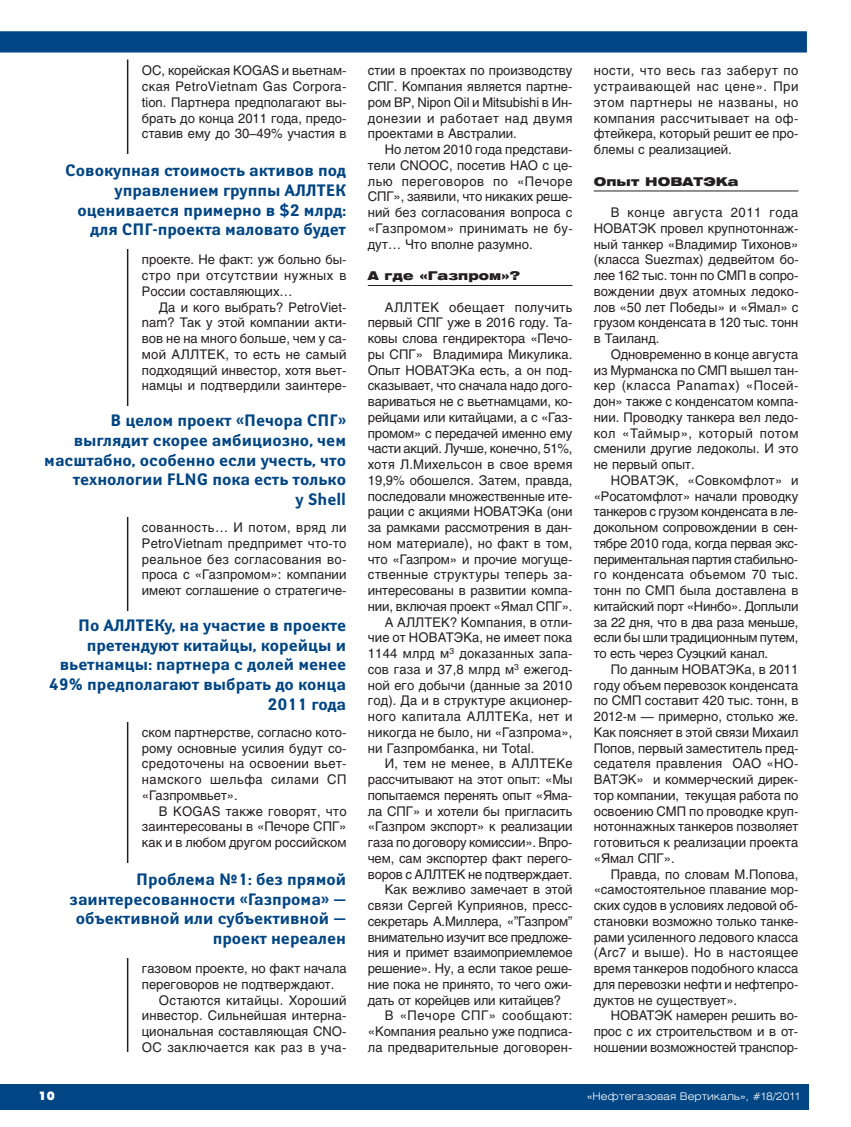
<style>
.page{position:relative;width:851px;height:1127px;background:#fff}
.page>*{position:absolute;margin:0;border:0;box-sizing:border-box;transform-origin:0 0}
.t1{font:700 16.5px/19.8px "Yanus C";color:#004584;text-align:right}
.t2{font:13.2px/15.8px "Helios";color:#231f20;text-align:justify}
.t3{font:13.2px "Helios";letter-spacing:.03em;color:#231f20}
.t4{font:13.2px "Helios";letter-spacing:.025em;color:#231f20}
.t5{font:13.2px "Helios";letter-spacing:-.02em;color:#231f20}
.t6{font:13.2px "Helios";letter-spacing:-.025em;color:#231f20}
.t7{font:13.2px "Helios";letter-spacing:.02em;color:#231f20}
.t8{font:13.2px "Helios";letter-spacing:.04em;color:#231f20}
.t9{font:900 12px "Helios Ext";letter-spacing:.005em;color:#231f20}
.t10{font:12px "Futura Futuris XC";color:#fff}
.t11{font:300 10.5px "Helios Ext";color:#fff}
</style>
<div class="page">
<div style="left:0;top:1084px;width:808px;height:26px;background:#004584"></div>
<hr style="left:368px;top:285px;width:204px;height:1px;background:#231f20">
<hr style="left:593px;top:191px;width:205px;height:1px;background:#231f20">
<svg style="left:0;top:31px;width:807px;height:22px;background:#084b88"></svg>
<hr style="left:127px;top:60px;width:1px;height:992px;background:#231f20">
<div style="left:34px;top:406px;width:312px;height:110px;background:#fff"></div>
<div style="left:34px;top:611px;width:312px;height:110px;background:#fff"></div>
<p class="t2" style="left:142px;top:64px;width:206px">OC, корейская KOGAS и вьетнам&shy;ская PetroVietnam Gas Corpora&shy;tion. Партнера предполагают вы&shy;брать до конца 2011 года, предо&shy;ставив ему до 30–49% участия в</p>
<p class="t1" style="left:65px;top:162px;width:282px">Совокупная стоимость активов под управлением группы АЛЛТЕК оценивается примерно в $2 млрд: для СПГ-проекта маловато будет</p>
<p class="t2" style="left:142px;top:253px;width:206px">проекте. Не факт: уж больно бы&shy;стро при отсутствии нужных в России составляющих…</p>
<p class="t2" style="left:142px;top:300px;width:206px;text-indent:17px">Да и кого выбрать? PetroViet&shy;nam? Так у этой компании акти&shy;вов не на много больше, чем у са&shy;мой АЛЛТЕК, то есть не самый подходящий инвестор, хотя вьет&shy;намцы и подтвердили заинтере-</p>
<p class="t1" style="left:44px;top:412px;width:303px">В целом проект «Печора СПГ» выглядит скорее амбициозно, чем масштабно, особенно если учесть, что технологии FLNG пока есть только<br>у Shell</p>
<p class="t2" style="left:142px;top:521px;width:206px">сованность… И потом, вряд ли PetroVietnam предпримет что-то реальное без согласования во&shy;проса с «Газпромом»: компании имеют соглашение о стратегиче-</p>
<p class="t1" style="left:49px;top:616px;width:299px">По АЛЛТЕКу, на участие в проекте претендуют китайцы, корейцы и вьетнамцы: партнера с долей менее<br>49% предполагают выбрать до конца<br>2011 года</p>
<p class="t2" style="left:142px;top:726px;width:206px">ском партнерстве, согласно кото&shy;рому основные усилия будут со&shy;средоточены на освоении вьет&shy;намского шельфа силами СП «Газпромвьет».</p>
<p class="t2" style="left:142px;top:804px;width:206px;text-indent:17px">В KOGAS также говорят, что заинтересованы в «Печоре СПГ» как и в любом другом российском</p>
<p class="t1" style="left:70px;top:870px;width:278px">Проблема №1: без прямой заинтересованности «Газпрома» — объективной или субъективной — проект нереален</p>
<p class="t10" style="left:38px;top:1091px;width:18px">10</p>
<p class="t2" style="left:142px;top:962px;width:206px">газовом проекте, но факт начала</p>
<p class="t2" style="left:142px;top:978px;width:194px">переговоров не подтверждают.</p>
<p class="t4" style="left:159px;top:995px;width:189px">Остаются китайцы. Хороший</p>
<p class="t2" style="left:142px;top:1009px;width:206px">инвестор. Сильнейшая интерна-</p>
<p class="t2" style="left:142px;top:1025px;width:206px">циональная составляющая CNO-</p>
<p class="t4" style="left:142px;top:1042px;width:206px">OC заключается как раз в уча-</p>
<p class="t2" style="left:368px;top:64px;width:206px">стии в проектах по производству СПГ. Компания является партне&shy;ром ВР, Nipon Oil и Mitsubishi в Ин&shy;донезии и работает над двумя проектами в Австралии.</p>
<p class="t2" style="left:368px;top:143px;width:206px;text-indent:17px">Но летом 2010 года представи&shy;тели CNOOC, посетив НАО с це&shy;лью переговоров по «Печоре СПГ», заявили, что никаких реше&shy;ний без согласования вопроса с «Газпромом» принимать не бу&shy;дут… Что вполне разумно.</p>
<p class="t9" style="left:368px;top:271px;width:154px">А где «Газпром»?</p>
<p class="t3" style="left:385px;top:302px;width:189px">АЛЛТЕК обещает получить</p>
<p class="t2" style="left:368px;top:316px;width:206px">первый СПГ уже в 2016 году. Та-</p>
<p class="t2" style="left:368px;top:332px;width:206px">ковы слова гендиректора «Печо-</p>
<p class="t2" style="left:368px;top:348px;width:206px">ры СПГ» Владимира Микулика.</p>
<p class="t2" style="left:368px;top:363px;width:206px">Опыт НОВАТЭКа есть, а он под-</p>
<p class="t2" style="left:368px;top:379px;width:206px">сказывает, что сначала надо дого-</p>
<p class="t2" style="left:368px;top:395px;width:206px">вариваться не с вьетнамцами, ко-</p>
<p class="t2" style="left:368px;top:411px;width:206px">рейцами или китайцами, а с «Газ-</p>
<p class="t2" style="left:368px;top:426px;width:206px">промом» с передачей именно ему</p>
<p class="t5" style="left:368px;top:444px;width:206px">части акций. Лучше, конечно, 51%,</p>
<p class="t7" style="left:368px;top:459px;width:206px">хотя Л.Михельсон в свое время</p>
<p class="t2" style="left:368px;top:474px;width:206px">19,9% обошелся. Затем, правда,</p>
<p class="t2" style="left:368px;top:489px;width:206px">последовали множественные ите-</p>
<p class="t2" style="left:368px;top:505px;width:206px">рации с акциями НОВАТЭКа (они</p>
<p class="t2" style="left:368px;top:521px;width:206px">за рамками рассмотрения в дан-</p>
<p class="t2" style="left:368px;top:537px;width:206px">ном материале), но факт в том,</p>
<p class="t2" style="left:368px;top:552px;width:206px">что «Газпром» и прочие могуще-</p>
<p class="t3" style="left:368px;top:570px;width:206px">ственные структуры теперь за-</p>
<p class="t2" style="left:368px;top:584px;width:206px">интересованы в развитии компа-</p>
<p class="t2" style="left:368px;top:600px;width:206px">нии, включая проект «Ямал СПГ».</p>
<p class="t2" style="left:385px;top:615px;width:189px">А АЛЛТЕК? Компания, в отли-</p>
<p class="t2" style="left:368px;top:631px;width:206px">чие от НОВАТЭКа, не имеет пока</p>
<p class="t2" style="left:368px;top:647px;width:206px">1144 млрд м<sup>3</sup> доказанных запа-</p>
<p class="t2" style="left:368px;top:663px;width:206px">сов газа и 37,8 млрд м<sup>3</sup> ежегод-</p>
<p class="t2" style="left:368px;top:678px;width:206px">ной его добычи (данные за 2010</p>
<p class="t2" style="left:368px;top:694px;width:206px">год). Да и в структуре акционер-</p>
<p class="t3" style="left:368px;top:711px;width:206px">ного капитала АЛЛТЕКа, нет и</p>
<p class="t2" style="left:368px;top:726px;width:206px">никогда не было, ни «Газпрома»,</p>
<p class="t2" style="left:368px;top:741px;width:168px">ни Газпромбанка, ни Total.</p>
<p class="t4" style="left:385px;top:759px;width:189px">И, тем не менее, в АЛЛТЕКе</p>
<p class="t2" style="left:368px;top:773px;width:206px">рассчитывают на этот опыт: «Мы</p>
<p class="t2" style="left:368px;top:789px;width:206px">попытаемся перенять опыт «Яма-</p>
<p class="t2" style="left:368px;top:804px;width:206px">ла СПГ» и хотели бы пригласить</p>
<p class="t2" style="left:368px;top:820px;width:206px">«Газпром экспорт» к реализации</p>
<p class="t5" style="left:368px;top:837px;width:206px">газа по договору комиссии». Впро-</p>
<p class="t2" style="left:368px;top:852px;width:206px">чем, сам экспортер факт перего-</p>
<p class="t2" style="left:368px;top:867px;width:206px">воров с АЛЛТЕК не подтверждает.</p>
<p class="t2" style="left:385px;top:883px;width:189px">Как вежливо замечает в этой</p>
<p class="t2" style="left:368px;top:899px;width:206px">связи Сергей Куприянов, пресс-</p>
<p class="t2" style="left:368px;top:915px;width:206px">секретарь А.Миллера, «”Газпром”</p>
<p class="t6" style="left:368px;top:932px;width:206px">внимательно изучит все предложе-</p>
<p class="t2" style="left:368px;top:946px;width:206px">ния и примет взаимоприемлемое</p>
<p class="t2" style="left:368px;top:962px;width:206px">решение». Ну, а если такое реше-</p>
<p class="t2" style="left:368px;top:978px;width:206px">ние пока не принято, то чего ожи-</p>
<p class="t2" style="left:368px;top:993px;width:195px">дать от корейцев или китайцев?</p>
<p class="t8" style="left:385px;top:1011px;width:189px">В «Печоре СПГ» сообщают:</p>
<p class="t2" style="left:368px;top:1025px;width:206px">«Компания реально уже подписа-</p>
<p class="t2" style="left:368px;top:1041px;width:206px">ла предварительные договорен-</p>
<p class="t2" style="left:593px;top:64px;width:206px">ности, что весь газ заберут по устраивающей нас цене». При этом партнеры не названы, но компания рассчитывает на оф&shy;фтейкера, который решит ее про&shy;блемы с реализацией.</p>
<p class="t9" style="left:593px;top:177px;width:146px">Опыт НОВАТЭКа</p>
<p class="t2" style="left:593px;top:206px;width:206px;text-indent:17px">В конце августа 2011 года НОВАТЭК провел крупнотоннаж&shy;ный танкер «Владимир Тихонов» (класса Suezmax) дедвейтом бо&shy;лее 162 тыс. тонн по СМП в сопро&shy;вождении двух атомных ледоко&shy;лов «50 лет Победы» и «Ямал» с грузом конденсата в 120 тыс. тонн в Таиланд.</p>
<p class="t2" style="left:593px;top:348px;width:206px;text-indent:17px">Одновременно в конце августа из Мурманска по СМП вышел тан&shy;кер (класса Panamax) «Посей&shy;дон» также с конденсатом компа&shy;нии. Проводку танкера вел ледо&shy;кол «Таймыр», который потом сменили другие ледоколы. И это не первый опыт.</p>
<p class="t2" style="left:593px;top:474px;width:206px;text-indent:17px">НОВАТЭК, «Совкомфлот» и «Росатомфлот» начали проводку танкеров с грузом конденсата в ле&shy;докольном сопровождении в сен&shy;тябре 2010 года, когда первая экс&shy;периментальная партия стабильно&shy;го конденсата объемом 70 тыс. тонн по СМП была доставлена в китайский порт «Нинбо». Доплыли за 22 дня, что в два раза меньше, если бы шли традиционным путем, то есть через Суэцкий канал.</p>
<p class="t2" style="left:593px;top:663px;width:206px;text-indent:17px">По данным НОВАТЭКа, в 2011 году объем перевозок конденсата по СМП составит 420 тыс. тонн, в 2012-м — примерно, столько же.<br>Как поясняет в этой связи Михаил Попов, первый заместитель пред&shy;седателя правления ОАО «НО-ВАТЭК» и коммерческий дирек&shy;тор компании, текущая работа по освоению СМП по проводке круп&shy;нотоннажных танкеров позволяет готовиться к реализации проекта «Ямал СПГ».</p>
<p class="t2" style="left:593px;top:867px;width:206px;text-indent:17px">Правда, по словам М.Попова, «самостоятельное плавание мор&shy;ских судов в условиях ледовой об&shy;становки возможно только танке&shy;рами усиленного ледового класса (Arc7 и выше). Но в настоящее время танкеров подобного класса для перевозки нефти и нефтепро&shy;дуктов не существует».</p>
<p class="t2" style="left:593px;top:1009px;width:206px;text-indent:17px">НОВАТЭК намерен решить во&shy;прос с их строительством и в от&shy;ношении возможностей транспор-</p>
<p class="t11" style="left:587px;top:1092px;width:214px">«Нефтегазовая Вертикаль», #18/2011</p>
</div>
